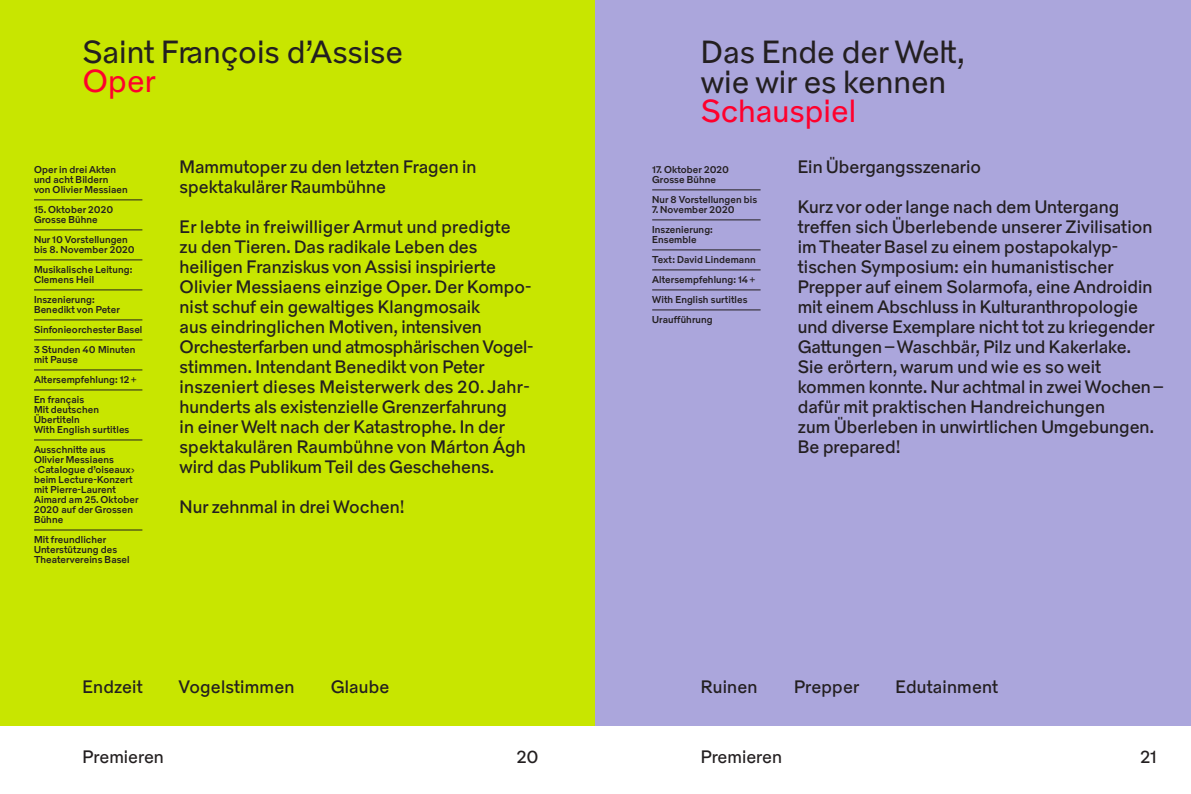
<style>
.page{position:relative;width:1191px;height:794px;background:#fff}
.page>*{position:absolute;margin:0;border:0;box-sizing:border-box;transform-origin:0 0}
.t1{font:32px/30px "Theater Basel Beta 02 Grotesk 95 Ligaturen";color:#231f20}
.t2{font:32px "Theater Basel Beta 02 Grotesk 95 Ligaturen";color:#ff002d}
.t3{font:18px/20px "Theater Basel Beta 02 Grotesk 105";color:#231f20}
.t4{font:18px "Theater Basel Beta 02 Grotesk 100";color:#231f20}
.t5{font:10px/10px "Theater Basel Beta 02 Grotesk 120";letter-spacing:.01em;color:#231f20}
</style>
<div class="page">
<div style="left:0;top:0;width:595px;height:726px;background:#c8e600"></div>
<div style="left:595px;top:0;width:596px;height:726px;background:#aba6dc"></div>
<hr style="left:34px;top:199px;width:108px;height:1px;background:#231f20">
<hr style="left:34px;top:229px;width:108px;height:1px;background:#231f20">
<hr style="left:34px;top:259px;width:108px;height:1px;background:#231f20">
<hr style="left:34px;top:289px;width:108px;height:1px;background:#231f20">
<hr style="left:34px;top:319px;width:108px;height:1px;background:#231f20">
<hr style="left:34px;top:339px;width:108px;height:1px;background:#231f20">
<hr style="left:34px;top:369px;width:108px;height:1px;background:#231f20">
<hr style="left:34px;top:389px;width:108px;height:1px;background:#231f20">
<hr style="left:34px;top:439px;width:108px;height:1px;background:#231f20">
<hr style="left:34px;top:529px;width:108px;height:1px;background:#231f20">
<hr style="left:652px;top:189px;width:108px;height:1px;background:#231f20">
<hr style="left:652px;top:219px;width:108px;height:1px;background:#231f20">
<hr style="left:652px;top:249px;width:108px;height:1px;background:#231f20">
<hr style="left:652px;top:269px;width:108px;height:1px;background:#231f20">
<hr style="left:652px;top:289px;width:108px;height:1px;background:#231f20">
<hr style="left:652px;top:309px;width:108px;height:1px;background:#231f20">
<h1 class="t1" style="left:83px;top:38px;width:322px">Saint François d’Assise</h1>
<h1 class="t2" style="left:83px;top:62px;width:75px">Oper</h1>
<p class="t5" style="left:34px;top:165px;width:95px">Oper in drei Akten und acht Bildern<br>von Olivier Messiaen</p>
<p class="t5" style="left:34px;top:205px;width:81px">15. Oktober 2020<br>Grosse Bühne</p>
<p class="t5" style="left:34px;top:235px;width:102px">Nur 10 Vorstellungen bis 8. November 2020</p>
<p class="t5" style="left:34px;top:265px;width:100px">Musikalische Leitung:<br>Clemens Heil</p>
<p class="t5" style="left:34px;top:295px;width:87px">Inszenierung:<br>Benedikt von Peter</p>
<p class="t5" style="left:34px;top:320px;width:110px;line-height:20px">Sinfonieorchester Basel<br>3 Stunden 40 Minuten</p>
<p class="t5" style="left:34px;top:350px;width:104px;line-height:20px">mit Pause<br>Altersempfehlung: 12+<br>En français</p>
<p class="t5" style="left:34px;top:405px;width:97px">Mit deutschen<br>Übertiteln<br>With English surtitles</p>
<p class="t5" style="left:34px;top:445px;width:106px">Ausschnitte aus<br>Olivier Messiaens ‹Catalogue d’oiseaux› beim Lecture-Konzert mit Pierre-Laurent<br>Aimard am 25. Oktober<br>2020 auf der Grossen<br>Bühne</p>
<p class="t5" style="left:34px;top:535px;width:97px">Mit freundlicher<br>Unterstützung des<br>Theatervereins Basel</p>
<p class="t3" style="left:180px;top:157px;width:298px">Mammutoper zu den letzten Fragen in spektakulärer Raumbühne</p>
<p class="t3" style="left:180px;top:217px;width:355px">Er lebte in freiwilliger Armut und predigte<br>zu den Tieren. Das radikale Leben des heiligen Franziskus von Assisi inspirierte Olivier Messiaens einzige Oper. Der Kompo&shy;nist schuf ein gewaltiges Klangmosaik<br>aus eindringlichen Motiven, intensiven Orchesterfarben und atmosphärischen Vogel&shy;stimmen. Intendant Benedikt von Peter inszeniert dieses Meisterwerk des 20. Jahr&shy;hunderts als existenzielle Grenzerfahrung<br>in einer Welt nach der Katastrophe. In der spektakulären Raumbühne von Márton Ágh wird das Publikum Teil des Geschehens.</p>
<p class="t3" style="left:180px;top:497px;width:226px">Nur zehnmal in drei Wochen!</p>
<h1 class="t1" style="left:700px;top:38px;width:266px">Das Ende der Welt, wie wir es kennen</h1>
<h1 class="t2" style="left:700px;top:92px;width:157px">Schauspiel</h1>
<p class="t3" style="left:797px;top:157px;width:185px">Ein Übergangsszenario</p>
<p class="t3" style="left:797px;top:197px;width:367px">Kurz vor oder lange nach dem Untergang treffen sich Überlebende unserer Zivilisation im Theater Basel zu einem postapokalyp&shy;tischen Symposium: ein humanistischer Prepper auf einem Solarmofa, eine Androidin mit einem Abschluss in Kulturanthropologie und diverse Exemplare nicht tot zu kriegender Gattungen – Waschbär, Pilz und Kakerlake.<br>Sie erörtern, warum und wie es so weit kommen konnte. Nur achtmal in zwei Wochen – dafür mit praktischen Handreichungen<br>zum Überleben in unwirtlichen Umgebungen.<br>Be prepared!</p>
<p class="t5" style="left:652px;top:165px;width:78px">17. Oktober 2020<br>Grosse Bühne</p>
<p class="t5" style="left:652px;top:195px;width:107px">Nur 8 Vorstellungen bis</p>
<p class="t5" style="left:652px;top:200px;width:84px;line-height:20px">7. November 2020<br>Inszenierung:</p>
<p class="t5" style="left:652px;top:230px;width:105px;line-height:20px">Ensemble<br>Text: David Lindemann<br>Altersempfehlung: 14+<br>With English surtitles<br>Uraufführung</p>
<p class="t3" style="left:83px;top:677px;width:62px">Endzeit</p>
<p class="t3" style="left:179px;top:677px;width:117px">Vogelstimmen</p>
<p class="t3" style="left:331px;top:677px;width:60px">Glaube</p>
<p class="t3" style="left:700px;top:677px;width:58px">Ruinen</p>
<p class="t3" style="left:794px;top:677px;width:67px">Prepper</p>
<p class="t3" style="left:895px;top:677px;width:104px">Edutainment</p>
<p class="t4" style="left:83px;top:746px;width:83px">Premieren</p>
<p class="t4" style="left:517px;top:746px;width:23px">20</p>
<p class="t4" style="left:700px;top:746px;width:83px">Premieren</p>
<p class="t4" style="left:1140px;top:746px;width:18px">21</p>
</div>
